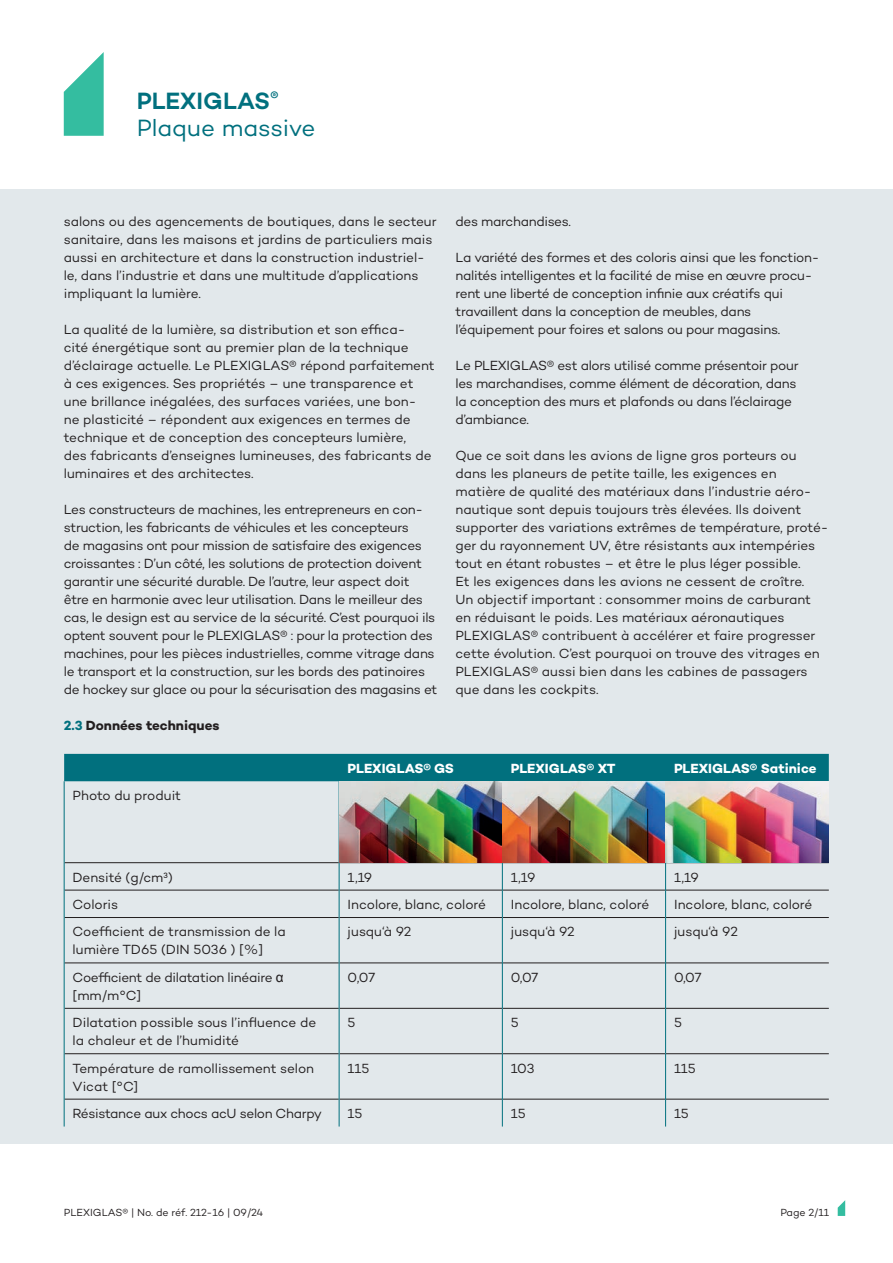
<style>
.page{position:relative;width:893px;height:1263px;background:#fff}
.page>*{position:absolute;margin:0;border:0;box-sizing:border-box;transform-origin:0 0}
.t1{font:24px/27px "Campton";letter-spacing:-.005em;color:#01707e}
.Fließtext{font:13.5px/18px "Campton";letter-spacing:-.015em;color:#231f20}
.Fließtext_Tabelle{font:13.5px/18px "Campton";letter-spacing:-.005em;color:#231f20}
.Tabellenkopf{font:700 13.5px "Campton";color:#fff}
.Fließtext_Tabelle-2{font:13.5px "Campton";letter-spacing:-.025em;color:#231f20}
.Headline_4___Fließtext{font:700 13.5px "Campton";color:#231f20}
.t2{font:10.5px "Campton";color:#231f20}
.s1{font-weight:600}
.s2{color:#01707e}
.s3{font-family:"Arial"}
</style>
<div class="page">
<div style="left:0;top:190px;width:893px;height:954px;background:#e2e8eb"></div>
<svg style="left:838px;top:1200px;width:7px;height:16px"></svg>
<svg style="left:64px;top:52px;width:40px;height:84px"></svg>
<div style="left:64px;top:754px;width:765px;height:27px;background:#01707e"></div>
<hr style="left:65px;top:862px;width:274px;height:1px;background:#231f20">
<hr style="left:339px;top:862px;width:163px;height:1px;background:#231f20">
<hr style="left:503px;top:862px;width:162px;height:1px;background:#231f20">
<hr style="left:666px;top:862px;width:163px;height:1px;background:#231f20">
<hr style="left:65px;top:890px;width:274px;height:1px;background:#231f20">
<hr style="left:339px;top:890px;width:163px;height:1px;background:#231f20">
<hr style="left:503px;top:890px;width:162px;height:1px;background:#231f20">
<hr style="left:666px;top:890px;width:163px;height:1px;background:#231f20">
<hr style="left:65px;top:917px;width:274px;height:1px;background:#231f20">
<hr style="left:339px;top:917px;width:163px;height:1px;background:#231f20">
<hr style="left:503px;top:917px;width:162px;height:1px;background:#231f20">
<hr style="left:666px;top:917px;width:163px;height:1px;background:#231f20">
<hr style="left:65px;top:962px;width:274px;height:1px;background:#231f20">
<hr style="left:339px;top:962px;width:163px;height:1px;background:#231f20">
<hr style="left:503px;top:962px;width:162px;height:1px;background:#231f20">
<hr style="left:666px;top:962px;width:163px;height:1px;background:#231f20">
<hr style="left:65px;top:1008px;width:274px;height:1px;background:#231f20">
<hr style="left:339px;top:1008px;width:163px;height:1px;background:#231f20">
<hr style="left:503px;top:1008px;width:162px;height:1px;background:#231f20">
<hr style="left:666px;top:1008px;width:163px;height:1px;background:#231f20">
<hr style="left:65px;top:1053px;width:274px;height:1px;background:#231f20">
<hr style="left:339px;top:1053px;width:163px;height:1px;background:#231f20">
<hr style="left:503px;top:1053px;width:162px;height:1px;background:#231f20">
<hr style="left:666px;top:1053px;width:163px;height:1px;background:#231f20">
<hr style="left:65px;top:1099px;width:274px;height:1px;background:#231f20">
<hr style="left:339px;top:1099px;width:163px;height:1px;background:#231f20">
<hr style="left:503px;top:1099px;width:162px;height:1px;background:#231f20">
<hr style="left:666px;top:1099px;width:163px;height:1px;background:#231f20">
<hr style="left:64px;top:781px;width:1px;height:82px;background:#01707e">
<hr style="left:339px;top:781px;width:1px;height:82px;background:#01707e">
<hr style="left:502px;top:781px;width:1px;height:82px;background:#01707e">
<hr style="left:665px;top:781px;width:1px;height:82px;background:#01707e">
<svg style="left:64px;top:863px;width:1px;height:54px"></svg>
<hr style="left:64px;top:917px;width:1px;height:46px;background:#01707e">
<hr style="left:64px;top:963px;width:1px;height:45px;background:#01707e">
<hr style="left:64px;top:1008px;width:1px;height:46px;background:#01707e">
<hr style="left:64px;top:1054px;width:1px;height:45px;background:#01707e">
<svg style="left:339px;top:863px;width:1px;height:54px"></svg>
<hr style="left:339px;top:917px;width:1px;height:46px;background:#01707e">
<hr style="left:339px;top:963px;width:1px;height:45px;background:#01707e">
<hr style="left:339px;top:1008px;width:1px;height:46px;background:#01707e">
<hr style="left:339px;top:1054px;width:1px;height:45px;background:#01707e">
<svg style="left:502px;top:863px;width:1px;height:54px"></svg>
<hr style="left:502px;top:917px;width:1px;height:46px;background:#01707e">
<hr style="left:502px;top:963px;width:1px;height:45px;background:#01707e">
<hr style="left:502px;top:1008px;width:1px;height:46px;background:#01707e">
<hr style="left:502px;top:1054px;width:1px;height:45px;background:#01707e">
<svg style="left:665px;top:863px;width:1px;height:54px"></svg>
<hr style="left:665px;top:917px;width:1px;height:46px;background:#01707e">
<hr style="left:665px;top:963px;width:1px;height:45px;background:#01707e">
<hr style="left:665px;top:1008px;width:1px;height:46px;background:#01707e">
<hr style="left:665px;top:1054px;width:1px;height:45px;background:#01707e">
<svg style="left:64px;top:1099px;width:1px;height:27px"></svg>
<svg style="left:339px;top:1099px;width:1px;height:27px"></svg>
<svg style="left:502px;top:1099px;width:1px;height:27px"></svg>
<svg style="left:665px;top:1099px;width:1px;height:27px"></svg>
<img style="left:339px;top:781px;width:490px;height:81px">
<h1 class="t1" style="left:137px;top:87px;width:180px"><span class="s1">PLEXIGLAS</span><sup>®<br></sup>Plaque massive</h1>
<p class="Fließtext" style="left:64px;top:212px;width:374px">salons ou des agencements de boutiques, dans le secteur sanitaire, dans les maisons et jardins de particuliers mais aussi en architecture et dans la construction industriel&shy;le, dans l’industrie et dans une multitude d’applications impliquant la lumière.</p>
<p class="Fließtext" style="left:64px;top:320px;width:372px">La qualité de la lumière, sa distribution et son effica-<br>cité énergétique sont au premier plan de la technique d’éclairage actuelle. Le PLEXIGLAS® répond parfaitement à ces exigences. Ses propriétés – une transparence et une brillance inégalées, des surfaces variées, une bon&shy;ne plasticité – répondent aux exigences en termes de technique et de conception des concepteurs lumière,<br>des fabricants d’enseignes lumineuses, des fabricants de luminaires et des architectes.</p>
<p class="Fließtext" style="left:64px;top:500px;width:375px">Les constructeurs de machines, les entrepreneurs en con&shy;struction, les fabricants de véhicules et les concepteurs<br>de magasins ont pour mission de satisfaire des exigences croissantes : D’un côté, les solutions de protection doivent garantir une sécurité durable. De l’autre, leur aspect doit être en harmonie avec leur utilisation. Dans le meilleur des cas, le design est au service de la sécurité. C’est pourquoi ils optent souvent pour le PLEXIGLAS® : pour la protection des machines, pour les pièces industrielles, comme vitrage dans le transport et la construction, sur les bords des patinoires de hockey sur glace ou pour la sécurisation des magasins et</p>
<p class="Headline_4___Fließtext" style="left:64px;top:717px;width:157px"><span class="s2">2.3</span> Données techniques</p>
<p class="Fließtext" style="left:455px;top:212px;width:117px">des marchandises.</p>
<p class="Fließtext" style="left:455px;top:248px;width:365px">La variété des formes et des coloris ainsi que les fonction&shy;nalités intelligentes et la facilité de mise en œuvre procu&shy;rent une liberté de conception infinie aux créatifs qui travaillent dans la conception de meubles, dans l’équipement pour foires et salons ou pour magasins.</p>
<p class="Fließtext" style="left:455px;top:356px;width:345px">Le PLEXIGLAS® est alors utilisé comme présentoir pour les marchandises, comme élément de décoration, dans la conception des murs et plafonds ou dans l’éclairage d’ambiance.</p>
<p class="Fließtext" style="left:455px;top:446px;width:374px">Que ce soit dans les avions de ligne gros porteurs ou dans les planeurs de petite taille, les exigences en matière de qualité des matériaux dans l’industrie aéro&shy;nautique sont depuis toujours très élevées. Ils doivent supporter des variations extrêmes de température, proté&shy;ger du rayonnement UV, être résistants aux intempéries tout en étant robustes – et être le plus léger possible.<br>Et les exigences dans les avions ne cessent de croître.<br>Un objectif important : consommer moins de carburant en réduisant le poids. Les matériaux aéronautiques PLEXIGLAS® contribuent à accélérer et faire progresser cette évolution. C’est pourquoi on trouve des vitrages en PLEXIGLAS® aussi bien dans les cabines de passagers que dans les cockpits.</p>
<p class="Fließtext_Tabelle" style="left:73px;top:786px;width:110px">Photo du produit</p>
<p class="Tabellenkopf" style="left:348px;top:759px;width:108px">PLEXIGLAS® GS</p>
<p class="Tabellenkopf" style="left:511px;top:759px;width:106px">PLEXIGLAS® XT</p>
<p class="Tabellenkopf" style="left:674px;top:759px;width:144px">PLEXIGLAS® Satinice</p>
<p class="Fließtext_Tabelle" style="left:73px;top:868px;width:102px">Densité (g/cm³)</p>
<p class="Fließtext_Tabelle" style="left:348px;top:868px;width:26px">1,19</p>
<p class="Fließtext_Tabelle" style="left:511px;top:868px;width:26px">1,19</p>
<p class="Fließtext_Tabelle" style="left:674px;top:868px;width:26px">1,19</p>
<p class="Fließtext_Tabelle" style="left:73px;top:895px;width:47px">Coloris</p>
<p class="Fließtext_Tabelle" style="left:348px;top:895px;width:140px">Incolore, blanc, coloré</p>
<p class="Fließtext_Tabelle" style="left:511px;top:895px;width:140px">Incolore, blanc, coloré</p>
<p class="Fließtext_Tabelle" style="left:674px;top:895px;width:140px">Incolore, blanc, coloré</p>
<p class="Fließtext_Tabelle" style="left:73px;top:922px;width:215px">Coefficient de transmission de la lumière TD65 (DIN 5036 ) [%]</p>
<p class="Fließtext_Tabelle" style="left:348px;top:922px;width:65px">jusqu‘à 92</p>
<p class="Fließtext_Tabelle" style="left:511px;top:922px;width:65px">jusqu‘à 92</p>
<p class="Fließtext_Tabelle" style="left:674px;top:922px;width:65px">jusqu‘à 92</p>
<p class="Fließtext_Tabelle" style="left:73px;top:968px;width:213px">Coefficient de dilatation linéaire <span class="s3">α </span>[mm/m°C]</p>
<p class="Fließtext_Tabelle" style="left:348px;top:968px;width:29px">0,07</p>
<p class="Fließtext_Tabelle" style="left:511px;top:968px;width:29px">0,07</p>
<p class="Fließtext_Tabelle" style="left:674px;top:968px;width:29px">0,07</p>
<p class="Fließtext_Tabelle" style="left:73px;top:1013px;width:245px">Dilatation possible sous l’influence de la chaleur et de l’humidité</p>
<p class="Fließtext_Tabelle" style="left:348px;top:1013px;width:9px">5</p>
<p class="Fließtext_Tabelle" style="left:511px;top:1013px;width:9px">5</p>
<p class="Fließtext_Tabelle" style="left:674px;top:1013px;width:9px">5</p>
<p class="Fließtext_Tabelle" style="left:73px;top:1059px;width:243px">Température de ramollissement selon<br>Vicat [°C]</p>
<p class="Fließtext_Tabelle" style="left:348px;top:1059px;width:23px">115</p>
<p class="Fließtext_Tabelle" style="left:511px;top:1059px;width:25px">103</p>
<p class="Fließtext_Tabelle" style="left:674px;top:1059px;width:23px">115</p>
<p class="Fließtext_Tabelle-2" style="left:73px;top:1105px;width:251px">Résistance aux chocs acU selon Charpy</p>
<p class="Fließtext_Tabelle" style="left:348px;top:1104px;width:16px">15</p>
<p class="Fließtext_Tabelle" style="left:511px;top:1104px;width:16px">15</p>
<p class="Fließtext_Tabelle" style="left:674px;top:1104px;width:16px">15</p>
<p class="t2" style="left:64px;top:1206px;width:201px">PLEXIGLAS® | No. de réf. 212-16 | 09/24</p>
<p class="t2" style="left:780px;top:1206px;width:50px">Page 2/11</p>
</div>
